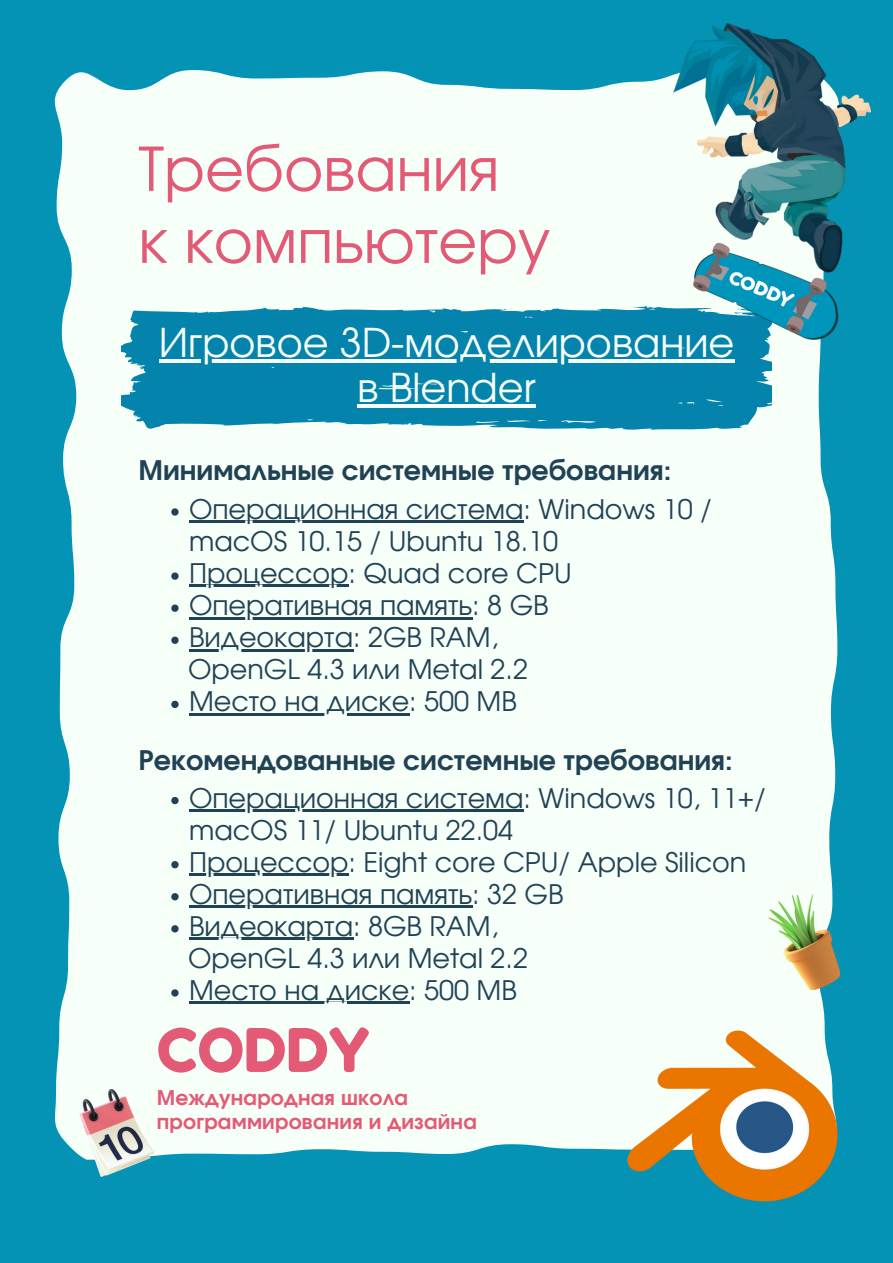
<style>
.page{position:relative;width:893px;height:1263px;background:#0493b4}
.page>*{position:absolute;margin:0;border:0;box-sizing:border-box;transform-origin:0 0}
.t1{font:60px/72px "Evolventa";color:#e35a77}
.t2{font:60px "Fredoka One";color:#e35a77}
.t3{font:39.75px/45.6px "Evolventa";color:#f7fff9;text-align:center}
.t4{font:27px/32.1px "Evolventa";color:#214255}
.t5{font:700 27px "Evolventa";color:#214255}
.t6{font:700 20.25px/24.2px "Evolventa";letter-spacing:.01em;color:#e35a77}
</style>
<div class="page">
<div style="left:55px;top:70px;width:783px;height:1086px;background:#f7fff9"></div>
<img style="left:80px;top:1089px;width:74px;height:87px">
<img style="left:768px;top:895px;width:72px;height:94px">
<img style="left:626px;top:1029px;width:212px;height:173px">
<svg style="left:122px;top:306px;width:649px;height:124px;fill:#0484ac"></svg>
<img style="left:673px;top:24px;width:197px;height:315px">
<svg style="left:171px;top:508px;width:8px;height:8px"></svg>
<hr style="left:189px;top:521px;width:334px;height:2px;background:#214255">
<svg style="left:171px;top:572px;width:8px;height:8px"></svg>
<hr style="left:189px;top:585px;width:160px;height:2px;background:#214255">
<svg style="left:171px;top:604px;width:8px;height:8px"></svg>
<hr style="left:189px;top:617px;width:283px;height:2px;background:#214255">
<svg style="left:171px;top:637px;width:8px;height:7px"></svg>
<hr style="left:189px;top:649px;width:164px;height:2px;background:#214255">
<svg style="left:171px;top:701px;width:8px;height:7px"></svg>
<hr style="left:189px;top:713px;width:220px;height:2px;background:#214255">
<hr style="left:159px;top:359px;width:575px;height:4px;background:#f7fff9">
<hr style="left:357px;top:404px;width:178px;height:4px;background:#f7fff9">
<svg style="left:171px;top:797px;width:8px;height:7px"></svg>
<hr style="left:189px;top:809px;width:334px;height:2px;background:#214255">
<svg style="left:171px;top:861px;width:8px;height:7px"></svg>
<hr style="left:189px;top:873px;width:160px;height:3px;background:#214255">
<svg style="left:171px;top:893px;width:8px;height:7px"></svg>
<hr style="left:189px;top:905px;width:283px;height:3px;background:#214255">
<svg style="left:171px;top:925px;width:8px;height:7px"></svg>
<hr style="left:189px;top:937px;width:164px;height:3px;background:#214255">
<svg style="left:171px;top:989px;width:8px;height:7px"></svg>
<hr style="left:189px;top:1002px;width:220px;height:2px;background:#214255">
<h4 class="t1" style="left:138px;top:137px;width:413px">Требования<br>к компьютеру</h4>
<h5 class="t3" style="left:159px;top:322px;width:577px">Игровое 3D-моделирование в Blender</h5>
<h4 class="t5" style="left:138px;top:458px;width:534px">Минимальные системные требования:</h4>
<h5 class="t4" style="left:189px;top:495px;width:524px">Операционная система: Windows 10 / macOS 10.15 / Ubuntu 18.10</h5>
<h5 class="t4" style="left:189px;top:559px;width:384px">Процессор: Quad core CPU</h5>
<h5 class="t4" style="left:189px;top:591px;width:361px">Оперативная память: 8 GB</h5>
<h5 class="t4" style="left:189px;top:623px;width:311px">Видеокарта: 2GB RAM,</h5>
<h5 class="t4" style="left:188px;top:655px;width:341px">OpenGL 4.3 или Metal 2.2</h5>
<h5 class="t4" style="left:189px;top:687px;width:329px">Место на диске: 500 MB</h5>
<h5 class="t5" style="left:138px;top:748px;width:595px">Рекомендованные системные требования:</h5>
<h5 class="t4" style="left:189px;top:783px;width:578px">Операционная система: Windows 10, 11+/ macOS 11/ Ubuntu 22.04</h5>
<h5 class="t4" style="left:189px;top:847px;width:559px">Процессор: Eight core CPU/ Apple Silicon</h5>
<h1 class="t4" style="left:189px;top:880px;width:376px">Оперативная память: 32 GB</h1>
<p class="t4" style="left:189px;top:912px;width:311px">Видеокарта: 8GB RAM,</p>
<p class="t4" style="left:188px;top:944px;width:341px">OpenGL 4.3 или Metal 2.2</p>
<p class="t4" style="left:189px;top:976px;width:329px">Место на диске: 500 MB</p>
<h5 class="t2" style="left:157px;top:1013px;width:214px">CODDY</h5>
<h5 class="t6" style="left:157px;top:1087px;width:321px">Международная школа программирования и дизайна</h5>
</div>
